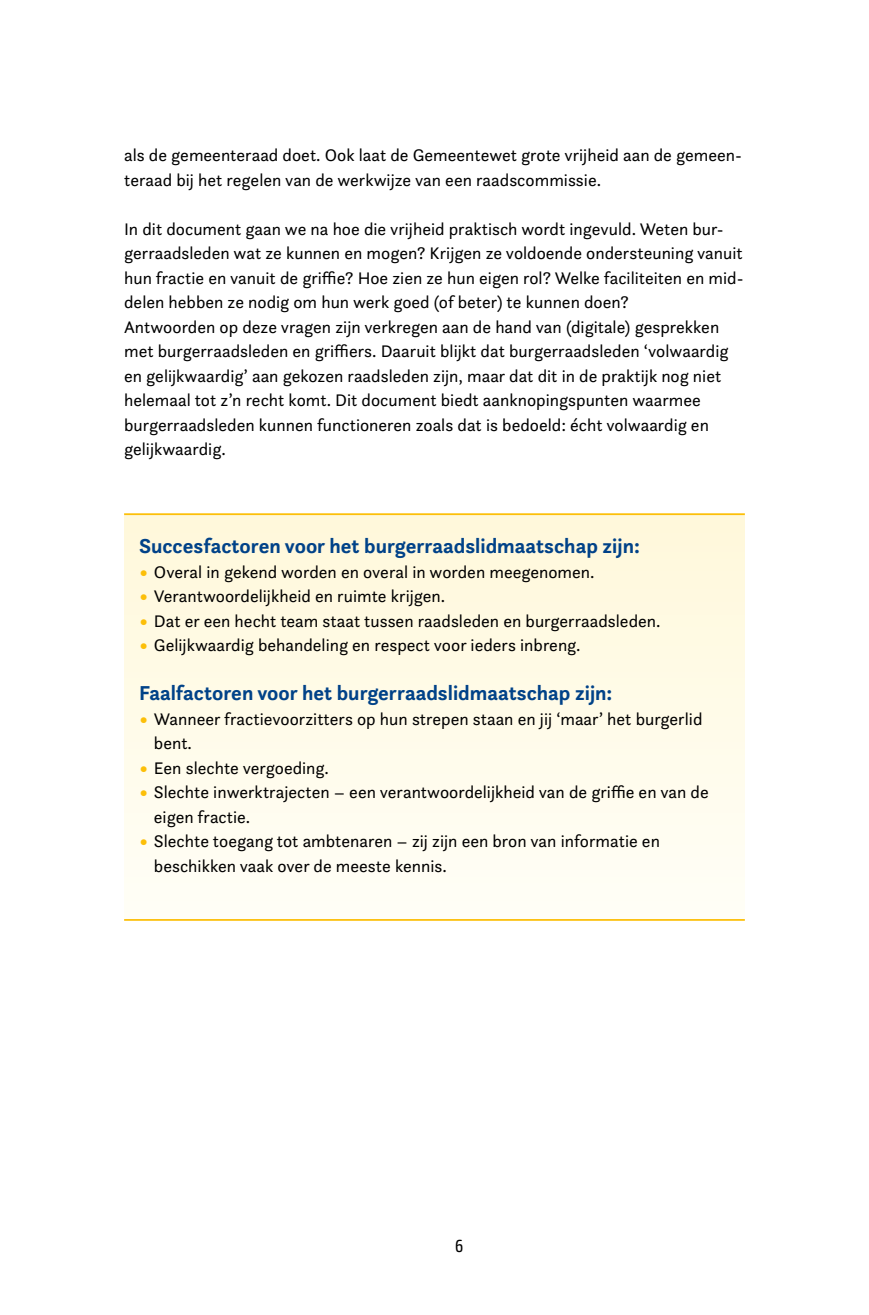
<style>
.page{position:relative;width:869px;height:1315px;background:#fff}
.page>*{position:absolute;margin:0;border:0;box-sizing:border-box;transform-origin:0 0}
.tussenkop{font:700 21px "Questa Sans";color:#004288}
.plat{font:17.5px/24.5px "Questa Sans";color:#000}
.t1{font:condensed 17.5px "Exo 2";color:#000}
.s1{font-size:21px;color:#fcbf09}
</style>
<div class="page">
<div style="left:124px;top:513px;width:620px;height:408px;background:linear-gradient(to right,#fffbe9,#fffbe9)"></div>
<hr style="left:124px;top:919px;width:620px;height:1px;background:#fcbf09">
<hr style="left:124px;top:513px;width:620px;height:2px;background:#fcbf09">
<p class="plat" style="left:124px;top:142px;width:619px">als de gemeenteraad doet. Ook laat de Gemeentewet grote vrijheid aan de gemeen&shy;teraad bij het regelen van de werkwijze van een raadscommissie.</p>
<p class="plat" style="left:124px;top:216px;width:620px">In dit document gaan we na hoe die vrijheid praktisch wordt ingevuld. Weten bur&shy;gerraadsleden wat ze kunnen en mogen? Krijgen ze voldoende ondersteuning vanuit hun fractie en vanuit de griffie? Hoe zien ze hun eigen rol? Welke faciliteiten en mid&shy;delen hebben ze nodig om hun werk goed (of beter) te kunnen doen?</p>
<p class="plat" style="left:124px;top:314px;width:605px">Antwoorden op deze vragen zijn verkregen aan de hand van (digitale) gesprekken met burgerraadsleden en griffiers. Daaruit blijkt dat burgerraadsleden ‘volwaardig en gelijkwaardig’ aan gekozen raadsleden zijn, maar dat dit in de praktijk nog niet helemaal tot z’n recht komt. Dit document biedt aanknopingspunten waarmee burgerraadsleden kunnen functioneren zoals dat is bedoeld: écht volwaardig en gelijkwaardig.</p>
<p class="tussenkop" style="left:139px;top:532px;width:502px">Succesfactoren voor het burgerraadslidmaatschap zijn:</p>
<p class="plat" style="left:139px;top:559px;width:457px"><span class="s1">•</span> Overal in gekend worden en overal in worden meegenomen.</p>
<p class="plat" style="left:139px;top:583px;width:307px"><span class="s1">•</span> Verantwoordelijkheid en ruimte krijgen.</p>
<p class="plat" style="left:139px;top:608px;width:523px"><span class="s1">•</span> Dat er een hecht team staat tussen raadsleden en burgerraadsleden.</p>
<p class="plat" style="left:139px;top:632px;width:443px"><span class="s1">•</span> Gelijkwaardig behandeling en respect voor ieders inbreng.</p>
<p class="tussenkop" style="left:139px;top:679px;width:474px">Faalfactoren voor het burgerraadslidmaatschap zijn:</p>
<p class="plat" style="left:154px;top:706px;width:550px;text-indent:-15px"><span class="s1">•</span> Wanneer fractievoorzitters op hun strepen staan en jij ‘maar’ het burgerlid bent.</p>
<p class="plat" style="left:139px;top:755px;width:191px"><span class="s1">•</span> Een slechte vergoeding.</p>
<p class="plat" style="left:154px;top:779px;width:556px;text-indent:-15px"><span class="s1">•</span> Slechte inwerktrajecten – een verantwoordelijkheid van de griffie en van de eigen fractie.</p>
<p class="plat" style="left:154px;top:828px;width:507px;text-indent:-15px"><span class="s1">•</span> Slechte toegang tot ambtenaren – zij zijn een bron van informatie en beschikken vaak over de meeste kennis.</p>
<p class="t1" style="left:455px;top:1235px;width:10px">6</p>
</div>
